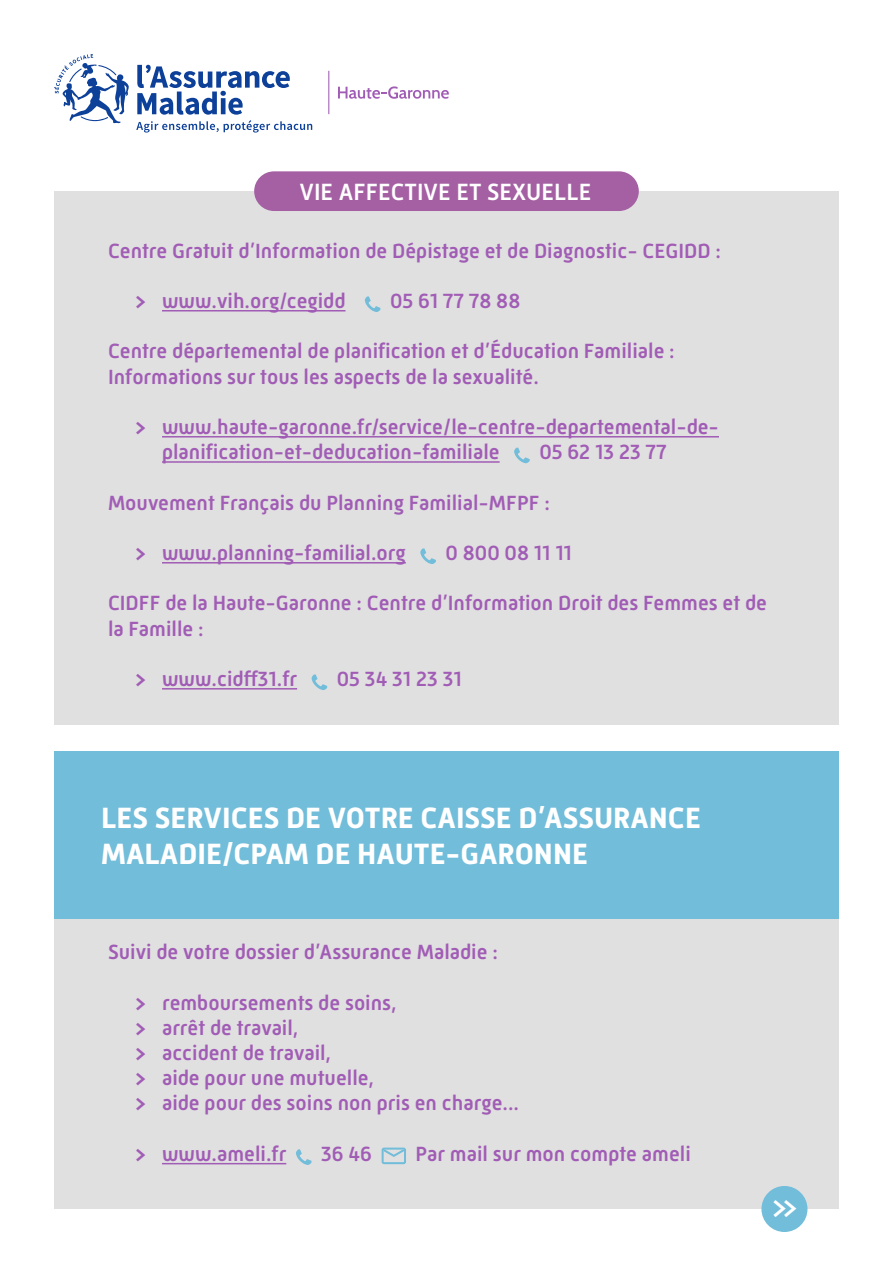
<style>
.page{position:relative;width:893px;height:1263px;background:#fff}
.page>*{position:absolute;margin:0;border:0;box-sizing:border-box;transform-origin:0 0}
.t1{font:700 30px/36px "Mic 32 New";color:#fff}
.t2{font:500 30px "Mic 32 New";color:#fff}
.t3{font:500 24px "Mic 32 New";color:#fff}
.t4{font:500 21px/25.2px "Mic 32 New";color:#a15cb5}
.s1{font-weight:700}
</style>
<div class="page">
<svg style="left:136px;top:65px;width:176px;height:68px"></svg>
<svg style="left:54px;top:54px;width:75px;height:69px"></svg>
<hr style="left:328px;top:71px;width:1px;height:43px;background:#a15cb5">
<svg style="left:338px;top:86px;width:111px;height:13px"></svg>
<div style="left:54px;top:191px;width:785px;height:533px;background:#e0e0e0"></div>
<hr style="left:162px;top:310px;width:183px;height:1px;background:#a15cb5">
<hr style="left:162px;top:436px;width:557px;height:1px;background:#a15cb5">
<hr style="left:162px;top:461px;width:338px;height:2px;background:#a15cb5">
<hr style="left:162px;top:562px;width:244px;height:1px;background:#a15cb5">
<hr style="left:162px;top:688px;width:135px;height:1px;background:#a15cb5">
<svg style="left:365px;top:296px;width:15px;height:16px"></svg>
<svg style="left:514px;top:448px;width:16px;height:15px"></svg>
<svg style="left:420px;top:548px;width:16px;height:16px"></svg>
<svg style="left:312px;top:674px;width:15px;height:16px"></svg>
<div style="left:54px;top:918px;width:785px;height:291px;background:#e0e0e0"></div>
<hr style="left:162px;top:1163px;width:124px;height:1px;background:#a15cb5">
<svg style="left:296px;top:1149px;width:16px;height:16px"></svg>
<svg style="left:381px;top:1147px;width:25px;height:17px"></svg>
<div style="left:254px;top:171px;width:385px;height:40px;background:#a460a3;border-radius:20px"></div>
<div style="left:761px;top:1186px;width:46px;height:46px;background:#71bdda;border-radius:50%"></div>
<div style="left:54px;top:751px;width:785px;height:167px;background:#71bdda"></div>
<p class="t3" style="left:299px;top:178px;width:293px">VIE AFFECTIVE ET SEXUELLE</p>
<p class="t4" style="left:108px;top:238px;width:614px">Centre Gratuit d’Information de Dépistage et de Diagnostic- CEGIDD :</p>
<p class="t4" style="left:135px;top:288px;width:212px"><span class="s1">&gt;</span> www.vih.org/cegidd</p>
<p class="t4" style="left:390px;top:288px;width:132px">05 61 77 78 88</p>
<p class="t4" style="left:108px;top:339px;width:568px">Centre départemental de planification et d’Éducation Familiale :<br>Informations sur tous les aspects de la sexualité.</p>
<p class="t4" style="left:162px;top:414px;width:558px;text-indent:-27px"><span class="s1">&gt;</span> www.haute-garonne.fr/service/le-centre-departemental-de&shy;planification-et-deducation-familiale</p>
<p class="t4" style="left:539px;top:439px;width:129px">05 62 13 23 77</p>
<p class="t4" style="left:108px;top:490px;width:443px">Mouvement Français du Planning Familial-MFPF :</p>
<p class="t4" style="left:135px;top:540px;width:272px"><span class="s1">&gt;</span> www.planning-familial.org</p>
<p class="t4" style="left:446px;top:540px;width:128px">0 800 08 11 11</p>
<p class="t4" style="left:108px;top:591px;width:660px">CIDFF de la Haute-Garonne : Centre d’Information Droit des Femmes et de la Famille :</p>
<p class="t4" style="left:135px;top:666px;width:164px"><span class="s1">&gt;</span> www.cidff31.fr</p>
<p class="t4" style="left:337px;top:666px;width:126px">05 34 31 23 31</p>
<h1 class="t1" style="left:101px;top:800px;width:601px">LES SERVICES DE VOTRE CAISSE D’ASSURANCE<br>MALADIE/CPAM DE HAUTE-GARONNE</h1>
<p class="t4" style="left:108px;top:939px;width:391px">Suivi de votre dossier d’Assurance Maladie :</p>
<p class="t4" style="left:135px;top:990px;width:386px"><span class="s1">&gt;</span> remboursements de soins,<br><span class="s1">&gt;</span> arrêt de travail,<br><span class="s1">&gt;</span> accident de travail,<br><span class="s1">&gt;</span> aide pour une mutuelle,<br><span class="s1">&gt;</span> aide pour des soins non pris en charge...</p>
<p class="t4" style="left:135px;top:1141px;width:153px"><span class="s1">&gt;</span> www.ameli.fr</p>
<p class="t4" style="left:321px;top:1141px;width:52px">36 46</p>
<p class="t4" style="left:416px;top:1141px;width:277px">Par mail sur mon compte ameli</p>
<h1 class="t2" style="left:772px;top:1190px;width:28px">&gt;&gt;</h1>
</div>
